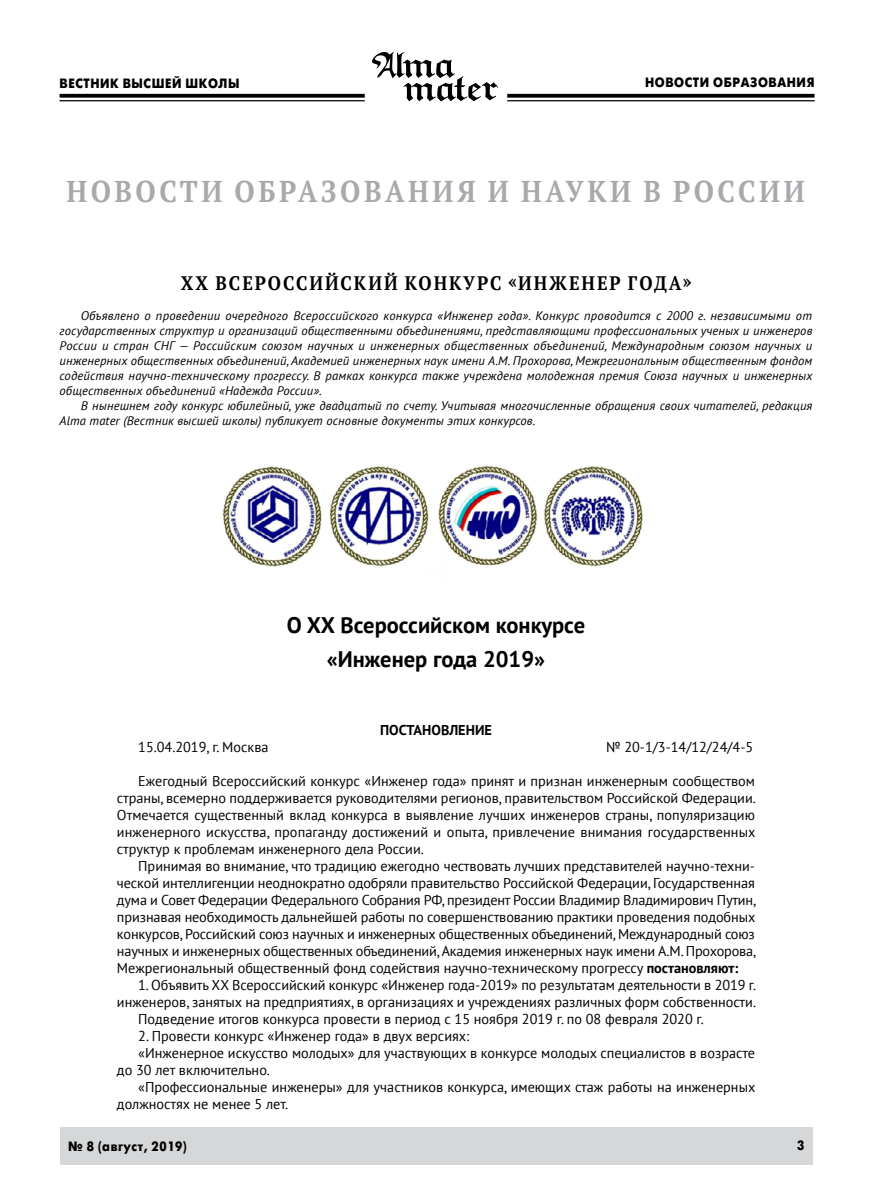
<style>
.page{position:relative;width:872px;height:1191px;background:#fff}
.page>*{position:absolute;margin:0;border:0;box-sizing:border-box;transform-origin:0 0}
.t1{font:700 30px "PT Serif";letter-spacing:.13em;color:#a7a9ac;scale:.9 1}
.t2{font:700 22.5px/34px "PT Sans";color:#000;text-align:center}
.t3{font:700 19.5px "PT Serif";letter-spacing:.11em;color:#000;scale:.9 1}
.t4{font:14.25px/17px "PT Sans";color:#000;text-align:justify}
.t5{font:700 14.25px "PT Sans";color:#000}
.t6{font:13.5px "Futuris XC";letter-spacing:.05em;color:#000;scale:.9 1}
.t7{font:italic 12.45px/15px "PT Sans";letter-spacing:.01em;color:#000;text-align:justify}
.s1{font-weight:700}
</style>
<div class="page">
<svg style="left:60px;top:94px;width:305px;height:4px"></svg>
<hr style="left:60px;top:100px;width:305px;height:1px;background:#000">
<svg style="left:507px;top:94px;width:307px;height:4px"></svg>
<hr style="left:507px;top:100px;width:307px;height:1px;background:#000">
<svg style="left:372px;top:52px;width:126px;height:49px"></svg>
<div style="left:60px;top:1127px;width:753px;height:37px;background:#d5d7d8"></div>
<img style="left:222px;top:466px;width:421px;height:101px">
<p class="t6" style="left:60px;top:76px;width:201px">вестни к высшей школы</p>
<p class="t6" style="left:645px;top:75px;width:190px">НОВОСТИ ОБРАЗОВАНИЯ</p>
<h1 class="t1" style="left:66px;top:172px;width:822px">Новости образования и науки в России</h1>
<h3 class="t3" style="left:181px;top:270px;width:569px">XХ Всероссийский конкурс «Инженер года»</h3>
<p class="t7" style="left:60px;top:308px;width:754px;text-indent:21px">Объявлено о проведении очередного Всероссийского конкурса «Инженер года». Конкурс проводится с 2000 г. независимыми от государственных структур и организаций общественными объединениями, представляющими профессиональных ученых и инженеров России и стран СНГ — Российским союзом научных и инженерных общественных объединений, Международным союзом научных и инженерных общественных объединений, Академией инженерных наук имени А.М. Прохорова, Межрегиональным общественным фондом содействия научно-техническому прогрессу. В рамках конкурса также учреждена молодежная премия Союза научных и инженерных общественных объединений «Надежда России».</p>
<p class="t7" style="left:60px;top:398px;width:754px;text-indent:21px">В нынешнем году конкурс юбилейный, уже двадцатый по счету. Учитывая многочисленные обращения своих читателей, редакция<br>Alma mater (Вестник высшей школы) публикует основные документы этих конкурсов.</p>
<h2 class="t2" style="left:287px;top:607px;width:300px">О XХ Всероссийском конкурсе «Инженер года 2019»</h2>
<p class="t5" style="left:380px;top:720px;width:113px">ПОСТАНОВЛЕНИЕ</p>
<p class="t4" style="left:138px;top:738px;width:132px">15.04.2019, г. Москва</p>
<p class="t4" style="left:606px;top:738px;width:149px">№ 20-1/3-14/12/24/4-5</p>
<p class="t4" style="left:117px;top:772px;width:640px;text-indent:21px">Ежегодный Всероссийский конкурс «Инженер года» принят и признан инженерным сообществом страны, всемерно поддерживается руководителями регионов, правительством Российской Федерации.<br>Отмечается существенный вклад конкурса в выявление лучших инженеров страны, популяризацию инженерного искусства, пропаганду достижений и опыта, привлечение внимания государственных структур к проблемам инженерного дела России.</p>
<p class="t4" style="left:117px;top:857px;width:641px;text-indent:21px">Принимая во внимание, что традицию ежегодно чествовать лучших представителей научно-техни&shy;ческой интеллигенции неоднократно одобряли правительство Российской Федерации, Государственная дума и Совет Федерации Федерального Собрания РФ, президент России Владимир Владимирович Путин, признавая необходимость дальнейшей работы по совершенствованию практики проведения подобных конкурсов, Российский союз научных и инженерных общественных объединений, Международный союз научных и инженерных общественных объединений, Академия инженерных наук имени А.М. Прохорова, Межрегиональный общественный фонд содействия научно-техническому прогрессу <span class="s1">постановляют:</span></p>
<p class="t4" style="left:138px;top:976px;width:619px">1. Объявить XХ Всероссийский конкурс «Инженер года-2019» по результатам деятельности в 2019 г.</p>
<p class="t4" style="left:117px;top:993px;width:640px">инженеров, занятых на предприятиях, в организациях и учреждениях различных форм собственности.</p>
<p class="t4" style="left:138px;top:1010px;width:567px">Подведение итогов конкурса провести в период с 15 ноября 2019 г. по 08 февраля 2020 г.</p>
<p class="t4" style="left:138px;top:1027px;width:332px">2. Провести конкурс «Инженер года» в двух версиях:</p>
<p class="t4" style="left:138px;top:1044px;width:618px">«Инженерное искусство молодых» для участвующих в конкурсе молодых специалистов в возрасте</p>
<p class="t4" style="left:117px;top:1061px;width:154px">до 30 лет включительно.</p>
<p class="t4" style="left:138px;top:1078px;width:618px">«Профессиональные инженеры» для участников конкурса, имеющих стаж работы на инженерных</p>
<p class="t4" style="left:117px;top:1095px;width:173px">должностях не менее 5 лет.</p>
<p class="t6" style="left:68px;top:1138px;width:133px">№ 8 (август, 2019)</p>
<p class="t6" style="left:797px;top:1138px;width:10px">3</p>
</div>
